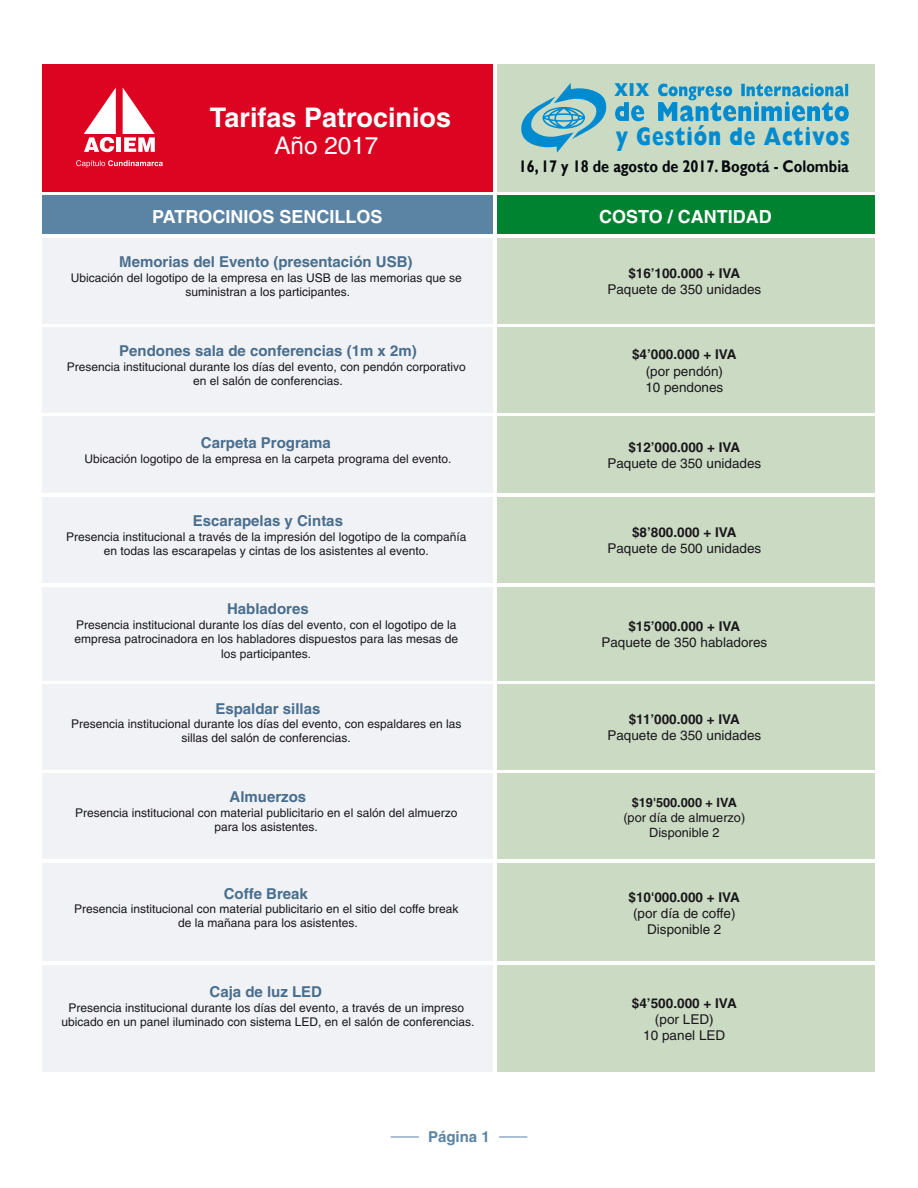
<style>
.page{position:relative;width:918px;height:1188px;background:#fff}
.page>*{position:absolute;margin:0;border:0;box-sizing:border-box;transform-origin:0 0}
.t1{font:700 27px "Helvetica";color:#fff}
.t2{font:800 25.35px "Gill Sans";letter-spacing:.045em;color:#008bd0;scale:.76 1}
.t3{font:24.3px "Helvetica";color:#fff}
.t4{font:800 18.75px "Gill Sans";color:#008bd0;scale:.82 1}
.t5{font:700 18px "Helvetica";color:#fff}
.t6{font:700 16.8px "Gill Sans";color:#05080d;scale:.86 1}
.t7{font:700 15px "Helvetica";color:#496e8e}
.t8{font:700 15px "Helvetica";color:#5a83a4}
.t9{font:13.5px/16.2px "Helvetica";color:#1a171c;text-align:center}
.t10{font:700 13.5px "Helvetica";color:#1a171c}
.t11{font:12.75px/15.3px "Helvetica";color:#1a171c;text-align:center}
.t12{font:700 12.75px "Helvetica";color:#1a171c}
.t13{font:12px/14.4px "Helvetica";color:#1a171c;text-align:center}
</style>
<div class="page">
<div style="left:497px;top:64px;width:378px;height:127px;background:#cbdbc3"></div>
<div style="left:497px;top:196px;width:378px;height:38px;background:#008330"></div>
<div style="left:43px;top:196px;width:450px;height:38px;background:#5a83a4"></div>
<div style="left:43px;top:64px;width:450px;height:127px;background:#dd0422"></div>
<div style="left:497px;top:238px;width:378px;height:85px;background:#cbdbc3"></div>
<div style="left:497px;top:327px;width:378px;height:85px;background:#cbdbc3"></div>
<div style="left:497px;top:417px;width:378px;height:76px;background:#cbdbc3"></div>
<div style="left:497px;top:497px;width:378px;height:86px;background:#cbdbc3"></div>
<div style="left:497px;top:587px;width:378px;height:93px;background:#cbdbc3"></div>
<div style="left:497px;top:685px;width:378px;height:85px;background:#cbdbc3"></div>
<div style="left:497px;top:774px;width:378px;height:85px;background:#cbdbc3"></div>
<div style="left:43px;top:238px;width:450px;height:85px;background:#f0f2f6"></div>
<div style="left:43px;top:327px;width:450px;height:85px;background:#f0f2f6"></div>
<div style="left:43px;top:417px;width:450px;height:76px;background:#f0f2f6"></div>
<div style="left:43px;top:497px;width:450px;height:86px;background:#f0f2f6"></div>
<div style="left:43px;top:587px;width:450px;height:93px;background:#f0f2f6"></div>
<div style="left:43px;top:685px;width:450px;height:85px;background:#f0f2f6"></div>
<div style="left:43px;top:774px;width:450px;height:85px;background:#f0f2f6"></div>
<svg style="left:123px;top:88px;width:32px;height:64px"></svg>
<div style="left:116px;top:137px;width:5px;height:15px;background:#fff"></div>
<svg style="left:84px;top:87px;width:32px;height:65px"></svg>
<svg style="left:76px;top:160px;width:87px;height:8px"></svg>
<div style="left:497px;top:863px;width:378px;height:98px;background:#cbdbc3"></div>
<div style="left:497px;top:965px;width:378px;height:107px;background:#cbdbc3"></div>
<div style="left:43px;top:863px;width:450px;height:98px;background:#f0f2f6"></div>
<div style="left:43px;top:965px;width:450px;height:107px;background:#f0f2f6"></div>
<svg style="left:391px;top:1137px;width:28px;height:1px"></svg>
<svg style="left:499px;top:1137px;width:28px;height:1px"></svg>
<svg style="left:521px;top:83px;width:86px;height:70px"></svg>
<svg style="left:615px;top:102px;width:29px;height:19px"></svg>
<svg style="left:658px;top:83px;width:191px;height:38px"></svg>
<h1 class="t1" style="left:210px;top:101px;width:243px">Tarifas Patrocinios</h1>
<h3 class="t3" style="left:274px;top:131px;width:106px">Año 2017</h3>
<h3 class="t4" style="left:614px;top:79px;width:44px">XIX</h3>
<h2 class="t2" style="left:616px;top:122px;width:309px">y Gestión de Activos</h2>
<h3 class="t6" style="left:519px;top:156px;width:386px">16, 17 y 18 de agosto de 2017. Bogotá - Colombia</h3>
<h3 class="t5" style="left:152px;top:206px;width:232px">PATROCINIOS SENCILLOS</h3>
<h3 class="t5" style="left:599px;top:206px;width:174px">COSTO / CANTIDAD</h3>
<p class="t7" style="left:119px;top:253px;width:295px">Memorias del Evento (presentación USB)</p>
<p class="t13" style="left:71px;top:270px;width:392px">Ubicación del logotipo de la empresa en las USB de las memorias que se suministran a los participantes.</p>
<p class="t10" style="left:628px;top:265px;width:113px">$16’100.000 + IVA</p>
<p class="t9" style="left:607px;top:281px;width:155px">Paquete de 350 unidades</p>
<p class="t7" style="left:119px;top:342px;width:299px">Pendones sala de conferencias (1m x 2m)</p>
<p class="t13" style="left:67px;top:359px;width:400px">Presencia institucional durante los días del evento, con pendón corporativo en el salón de conferencias.</p>
<p class="t7" style="left:201px;top:434px;width:132px">Carpeta Programa</p>
<p class="t13" style="left:85px;top:451px;width:368px">Ubicación logotipo de la empresa en la carpeta programa del evento.</p>
<p class="t7" style="left:193px;top:512px;width:152px">Escarapelas y Cintas</p>
<p class="t13" style="left:66px;top:529px;width:402px">Presencia institucional a través de la impresión del logotipo de la compañía en todas las escarapelas y cintas de los asistentes al evento.</p>
<p class="t7" style="left:227px;top:600px;width:83px">Habladores</p>
<p class="t13" style="left:75px;top:617px;width:385px">Presencia institucional durante los días del evento, con el logotipo de la empresa patrocinadora en los habladores dispuestos para las mesas de los participantes.</p>
<p class="t7" style="left:215px;top:699px;width:107px">Espaldar sillas</p>
<p class="t13" style="left:71px;top:717px;width:392px">Presencia institucional durante los días del evento, con espaldares en las sillas del salón de conferencias.</p>
<p class="t7" style="left:230px;top:788px;width:78px">Almuerzos</p>
<p class="t13" style="left:75px;top:805px;width:384px">Presencia institucional con material publicitario en el salón del almuerzo para los asistentes.</p>
<p class="t7" style="left:224px;top:884px;width:86px">Coffe Break</p>
<p class="t13" style="left:74px;top:901px;width:386px">Presencia institucional con material publicitario en el sitio del coffe break de la mañana para los asistentes.</p>
<p class="t7" style="left:210px;top:983px;width:114px">Caja de luz LED</p>
<p class="t13" style="left:62px;top:1000px;width:414px">Presencia institucional durante los días del evento, a través de un impreso ubicado en un panel iluminado con sistema LED, en el salón de conferencias.</p>
<p class="t8" style="left:428px;top:1127px;width:63px">Página 1</p>
<p class="t10" style="left:632px;top:346px;width:106px">$4’000.000 + IVA</p>
<p class="t9" style="left:645px;top:363px;width:80px;text-align:left">(por pendón)<br>10 pendones</p>
<p class="t10" style="left:628px;top:439px;width:113px">$12’000.000 + IVA</p>
<p class="t9" style="left:607px;top:455px;width:155px">Paquete de 350 unidades</p>
<p class="t10" style="left:632px;top:524px;width:106px">$8’800.000 + IVA</p>
<p class="t9" style="left:607px;top:540px;width:155px">Paquete de 500 unidades</p>
<p class="t10" style="left:628px;top:618px;width:113px">$15’000.000 + IVA</p>
<p class="t9" style="left:601px;top:634px;width:167px">Paquete de 350 habladores</p>
<p class="t10" style="left:629px;top:711px;width:113px">$11’000.000 + IVA</p>
<p class="t9" style="left:607px;top:728px;width:155px">Paquete de 350 unidades</p>
<p class="t12" style="left:632px;top:794px;width:107px">$19'500.000 + IVA</p>
<p class="t11" style="left:623px;top:810px;width:123px">(por día de almuerzo)<br>Disponible 2</p>
<p class="t10" style="left:629px;top:889px;width:113px">$10'000.000 + IVA</p>
<p class="t9" style="left:633px;top:905px;width:104px">(por día de coffe)<br>Disponible 2</p>
<p class="t10" style="left:632px;top:995px;width:106px">$4’500.000 + IVA</p>
<p class="t9" style="left:643px;top:1011px;width:84px">(por LED)<br>10 panel LED</p>
</div>
